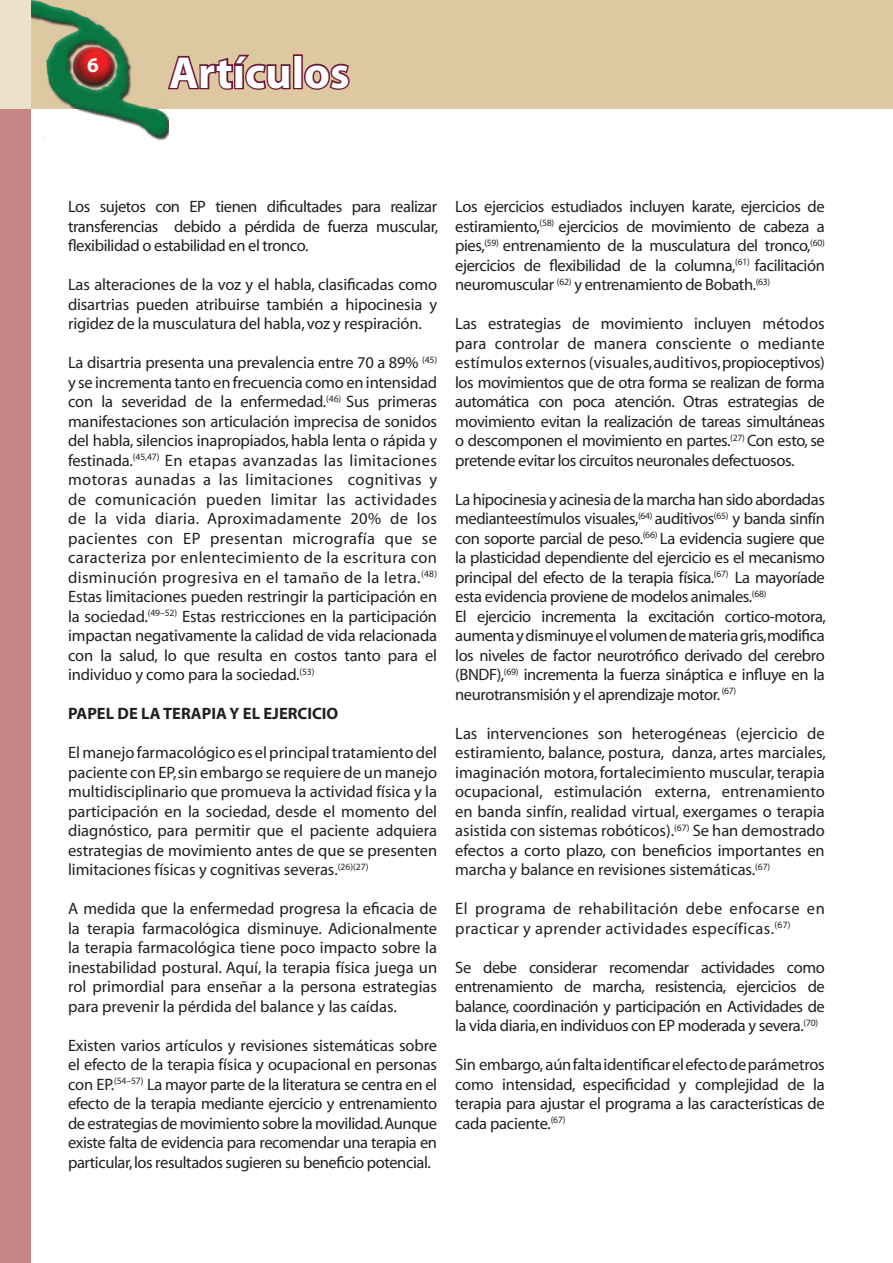
<style>
.page{position:relative;width:893px;height:1263px;background:#fff}
.page>*{position:absolute;margin:0;border:0;box-sizing:border-box;transform-origin:0 0}
.t1{font:700 45px "Myriad";color:#fff}
.t2{font:700 21px "Myriad";color:#fff}
.t3{font:16.5px/19.5px "Myriad";letter-spacing:-.025em;color:#231f20;text-align:justify}
.t4{font:16.5px/19.5px "Myriad";letter-spacing:.025em;color:#231f20}
.t5{font:700 16.5px "Myriad";color:#231f20}
</style>
<div class="page">
<div style="left:0;top:0;width:893px;height:108px;background:#ddc8a2"></div>
<img style="left:30px;top:0;width:138px;height:145px">
<svg style="left:166px;top:52px;width:125px;height:40px"></svg>
<div style="left:293px;top:54px;width:10px;height:35px;border:3px solid #691831"></div>
<svg style="left:302px;top:62px;width:48px;height:28px"></svg>
<div style="left:0;top:108px;width:30px;height:1155px;background:#c68687"></div>
<div style="left:0;top:0;width:30px;height:108px;background:#ece1cb"></div>
<p class="t2" style="left:87px;top:55px;width:13px">6</p>
<h1 class="t1" style="left:169px;top:49px;width:182px">Artículos</h1>
<p class="t3" style="left:68px;top:198px;width:372px">Los sujetos con EP tienen dificultades para realizar transferencias debido a pérdida de fuerza muscular, flexibilidad o estabilidad en el tronco.</p>
<p class="t3" style="left:68px;top:276px;width:371px">Las alteraciones de la voz y el habla, clasificadas como disartrias pueden atribuirse también a hipocinesia y rigidez de la musculatura del habla, voz y respiración.</p>
<p class="t3" style="left:68px;top:354px;width:371px">La disartria presenta una prevalencia entre 70 a 89% <sup>(45) </sup>y se incrementa tanto en frecuencia como en intensidad con la severidad de la enfermedad.<sup>(46)</sup> Sus primeras manifestaciones son articulación imprecisa de sonidos del habla, silencios inapropiados, habla lenta o rápida y festinada.<sup>(45,47)</sup> En etapas avanzadas las limitaciones motoras aunadas a las limitaciones cognitivas y de comunicación pueden limitar las actividades de la vida diaria. Aproximadamente 20% de los pacientes con EP presentan micrografía que se caracteriza por enlentecimiento de la escritura con disminución progresiva en el tamaño de la letra.<sup>(48)<br></sup>Estas limitaciones pueden restringir la participación en la sociedad.<sup>(49–52)</sup> Estas restricciones en la participación impactan negativamente la calidad de vida relacionada con la salud, lo que resulta en costos tanto para el individuo y como para la sociedad.<sup>(53)</sup></p>
<p class="t5" style="left:68px;top:705px;width:272px">PAPEL DE LA TERAPIA Y EL EJERCICIO</p>
<p class="t3" style="left:68px;top:744px;width:371px">El manejo farmacológico es el principal tratamiento del paciente con EP, sin embargo se requiere de un manejo multidisciplinario que promueva la actividad física y la participación en la sociedad, desde el momento del diagnóstico, para permitir que el paciente adquiera estrategias de movimiento antes de que se presenten limitaciones físicas y cognitivas severas.<sup>(26)(27)</sup></p>
<p class="t3" style="left:68px;top:900px;width:371px">A medida que la enfermedad progresa la eficacia de la terapia farmacológica disminuye. Adicionalmente la terapia farmacológica tiene poco impacto sobre la inestabilidad postural. Aquí, la terapia física juega un rol primordial para enseñar a la persona estrategias para prevenir la pérdida del balance y las caídas.</p>
<p class="t3" style="left:68px;top:1036px;width:371px">Existen varios artículos y revisiones sistemáticas sobre el efecto de la terapia física y ocupacional en personas con EP.<sup>(54–57)</sup> La mayor parte de la literatura se centra en el efecto de la terapia mediante ejercicio y entrenamiento de estrategias de movimiento sobre la movilidad. Aunque existe falta de evidencia para recomendar una terapia en particular, los resultados sugieren su beneficio potencial.</p>
<p class="t3" style="left:455px;top:198px;width:371px">Los ejercicios estudiados incluyen karate, ejercicios de estiramiento,<sup>(58)</sup> ejercicios de movimiento de cabeza a pies,<sup>(59)</sup> entrenamiento de la musculatura del tronco,<sup>(60) </sup>ejercicios de flexibilidad de la columna,<sup>(61)</sup> facilitación neuromuscular <sup>(62)</sup> y entrenamiento de Bobath.<sup>(63)</sup></p>
<p class="t3" style="left:455px;top:315px;width:371px">Las estrategias de movimiento incluyen métodos para controlar de manera consciente o mediante estímulos externos (visuales, auditivos, propioceptivos) los movimientos que de otra forma se realizan de forma automática con poca atención. Otras estrategias de movimiento evitan la realización de tareas simultáneas o descomponen el movimiento en partes.<sup>(27)</sup> Con esto, se pretende evitar los circuitos neuronales defectuosos.</p>
<p class="t3" style="left:455px;top:490px;width:372px;text-align:left">La hipocinesia y acinesia de la marcha han sido abordadas medianteestímulos visuales,<sup>(64)</sup> auditivos<sup>(65)</sup> y banda sinfín con soporte parcial de peso.<sup>(66)</sup> La evidencia sugiere que la plasticidad dependiente del ejercicio es el mecanismo principal del efecto de la terapia física.<sup>(67)</sup> La mayoríade esta evidencia proviene de modelos animales.<sup>(68)<br></sup>El ejercicio incrementa la excitación cortico-motora, aumenta y disminuye el volumen de materia gris,modifica los niveles de factor neurotrófico derivado del cerebro (BNDF),<sup>(69)</sup> incrementa la fuerza sináptica e influye en la neurotransmisión y el aprendizaje motor. <sup>(67)</sup></p>
<p class="t3" style="left:455px;top:724px;width:372px">Las intervenciones son heterogéneas (ejercicio de estiramiento, balance, postura, danza, artes marciales, imaginación motora, fortalecimiento muscular, terapia ocupacional, estimulación externa, entrenamiento en banda sinfín, realidad virtual, exergames o terapia asistida con sistemas robóticos).<sup>(67)</sup> Se han demostrado efectos a corto plazo, con beneficios importantes en marcha y balance en revisiones sistemáticas.<sup>(67)</sup></p>
<p class="t4" style="left:455px;top:900px;width:371px">El programa de rehabilitación debe enfocarse en practicar y aprender actividades específicas.<sup>(67)</sup></p>
<p class="t3" style="left:455px;top:958px;width:371px">Se debe considerar recomendar actividades como entrenamiento de marcha, resistencia, ejercicios de balance, coordinación y participación en Actividades de la vida diaria, en individuos con EP moderada y severa.<sup>(70)</sup></p>
<p class="t3" style="left:455px;top:1056px;width:371px">Sin embargo, aún falta identificar el efecto de parámetros como intensidad, especificidad y complejidad de la terapia para ajustar el programa a las características de cada paciente.<sup>(67)</sup></p>
</div>
